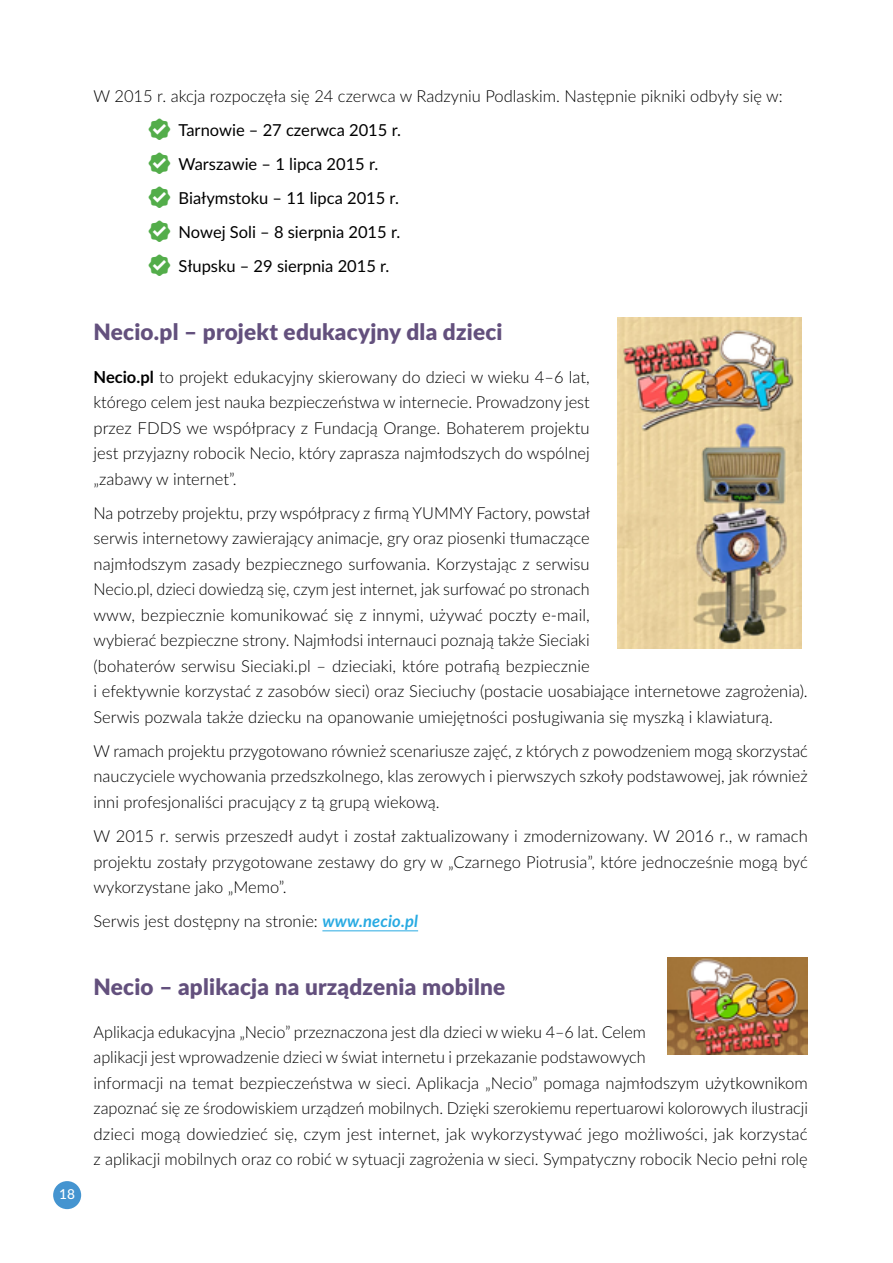
<style>
.page{position:relative;width:893px;height:1263px;background:#fff}
.page>*{position:absolute;margin:0;border:0;box-sizing:border-box;transform-origin:0 0}
.t1{font:900 22.5px "Lato Latin";letter-spacing:.01em;color:#63507d}
.t2{font:300 16.5px/25.5px "Lato Latin";color:#000;text-align:justify}
.t3{font:16.5px/34px "Lato Latin";color:#000}
.t4{font:500 13.65px "Lato Latin";color:#fff}
.s1{font-weight:700}
.s2{font-weight:700;font-style:italic;color:#28aae2}
</style>
<div class="page">
<div style="left:53px;top:1181px;width:28px;height:28px;background:#4494d0;border-radius:50%"></div>
<hr style="left:322px;top:930px;width:96px;height:1px;background:#28aae2">
<img style="left:618px;top:318px;width:183px;height:331px">
<img style="left:667px;top:958px;width:141px;height:96px">
<p class="t2" style="left:94px;top:83px;width:691px">W 2015 r. akcja rozpoczęła się 24 czerwca w Radzyniu Podlaskim. Następnie pikniki odbyły się w:</p>
<p class="t3" style="left:179px;top:113px;width:224px">Tarnowie – 27 czerwca 2015 r.<br>Warszawie – 1 lipca 2015 r.<br>Białymstoku – 11 lipca 2015 r.<br>Nowej Soli – 8 sierpnia 2015 r.<br>Słupsku – 29 sierpnia 2015 r.</p>
<h1 class="t1" style="left:94px;top:319px;width:411px">Necio.pl – projekt edukacyjny dla dzieci</h1>
<p class="t2" style="left:94px;top:364px;width:498px"><span class="s1">Necio.pl</span> to projekt edukacyjny skierowany do dzieci w wieku 4–6 lat, którego celem jest nauka bezpieczeństwa w internecie. Prowadzony jest przez FDDS we współpracy z Fundacją Orange. Bohaterem projektu jest przyjazny robocik Necio, który zaprasza najmłodszych do wspólnej „zabawy w internet”.</p>
<p class="t2" style="left:94px;top:500px;width:716px;text-align:left">Na potrzeby projektu, przy współpracy z firmą YUMMY Factory, powstał<br>serwis internetowy zawierający animacje, gry oraz piosenki tłumaczące<br>najmłodszym zasady bezpiecznego surfowania. Korzystając z serwisu<br>Necio.pl, dzieci dowiedzą się, czym jest internet, jak surfować po stronach<br>www, bezpiecznie komunikować się z innymi, używać poczty e-mail,<br>wybierać bezpieczne strony. Najmłodsi internauci poznają także Sieciaki<br>(bohaterów serwisu Sieciaki.pl – dzieciaki, które potrafią bezpiecznie<br>i efektywnie korzystać z zasobów sieci) oraz Sieciuchy (postacie uosabiające internetowe zagrożenia).<br>Serwis pozwala także dziecku na opanowanie umiejętności posługiwania się myszką i klawiaturą.</p>
<p class="t2" style="left:94px;top:738px;width:716px">W ramach projektu przygotowano również scenariusze zajęć, z których z powodzeniem mogą skorzystać nauczyciele wychowania przedszkolnego, klas zerowych i pierwszych szkoły podstawowej, jak również inni profesjonaliści pracujący z tą grupą wiekową.</p>
<p class="t2" style="left:94px;top:823px;width:716px">W 2015 r. serwis przeszedł audyt i został zaktualizowany i zmodernizowany. W 2016 r., w ramach projektu zostały przygotowane zestawy do gry w „Czarnego Piotrusia”, które jednocześnie mogą być wykorzystane jako „Memo”.</p>
<p class="t2" style="left:94px;top:908px;width:326px">Serwis jest dostępny na stronie: <span class="s2">www.necio.pl</span></p>
<p class="t4" style="left:59px;top:1186px;width:17px">18</p>
<h1 class="t1" style="left:94px;top:973px;width:413px">Necio – aplikacja na urządzenia mobilne</h1>
<p class="t2" style="left:94px;top:1019px;width:716px;text-align:left">Aplikacja edukacyjna „Necio” przeznaczona jest dla dzieci w wieku 4–6 lat. Celem<br>aplikacji jest wprowadzenie dzieci w świat internetu i przekazanie podstawowych<br>informacji na temat bezpieczeństwa w sieci. Aplikacja „Necio” pomaga najmłodszym użytkownikom zapoznać się ze środowiskiem urządzeń mobilnych. Dzięki szerokiemu repertuarowi kolorowych ilustracji dzieci mogą dowiedzieć się, czym jest internet, jak wykorzystywać jego możliwości, jak korzystać z aplikacji mobilnych oraz co robić w sytuacji zagrożenia w sieci. Sympatyczny robocik Necio pełni rolę</p>
</div>
